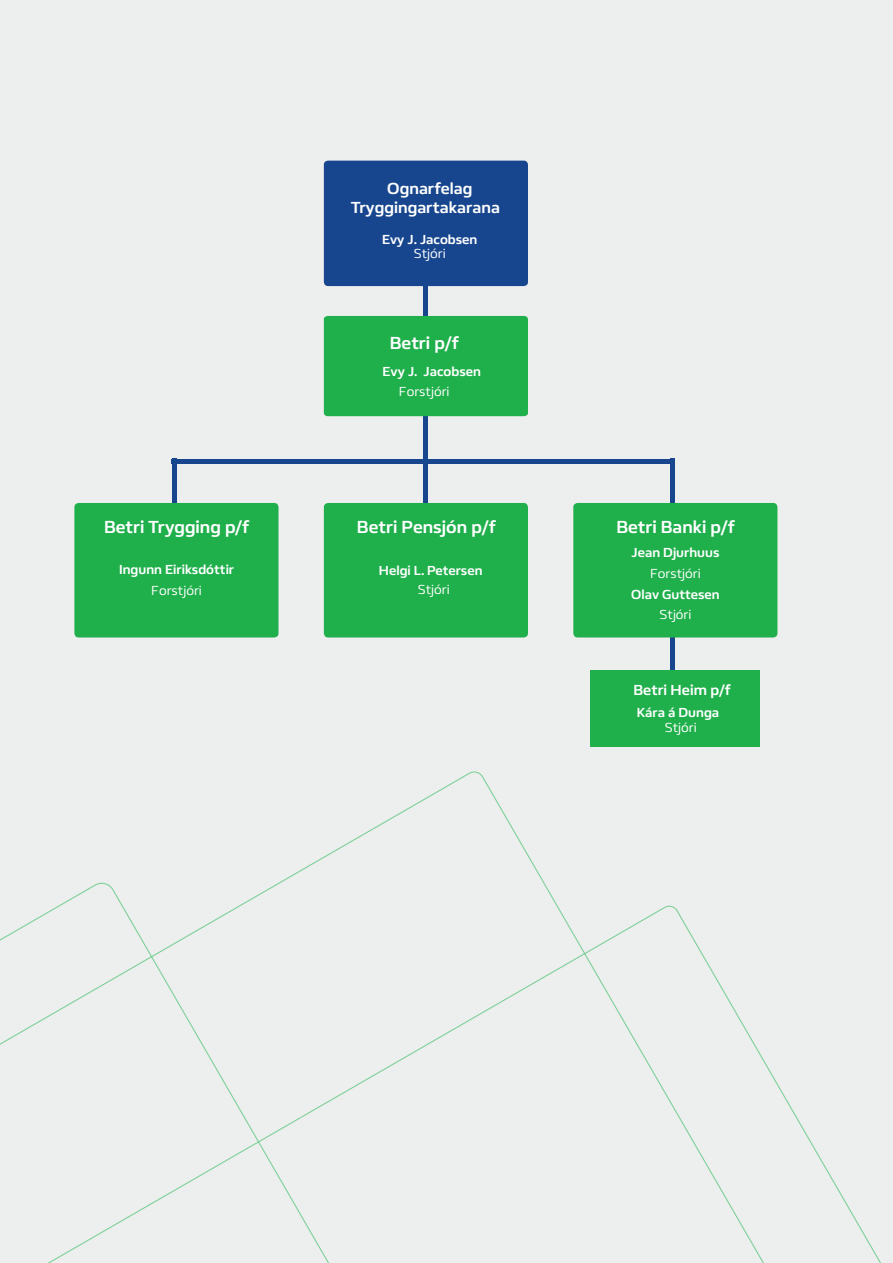
<style>
.page{position:relative;width:893px;height:1263px;background:#edeeee}
.page>*{position:absolute;margin:0;border:0;box-sizing:border-box;transform-origin:0 0}
.t1{font:700 18px "FS Hackney";color:#fff}
.t2{font:700 16.5px/18.9px "FS Hackney";color:#fff;text-align:center}
.t3{font:700 15px "FS Hackney";color:#fff}
.t4{font:700 13.5px "FS Hackney";color:#fff}
.t5{font:13.5px "FS Hackney";color:#fff}
</style>
<div class="page">
<svg style="left:0;top:771px;width:881px;height:492px"></svg>
<div style="left:423px;top:201px;width:5px;height:406px;background:#17468e"></div>
<div style="left:172px;top:459px;width:503px;height:5px;background:#17468e"></div>
<hr style="left:172px;top:459px;width:4px;height:85px;background:#17468e">
<div style="left:670px;top:459px;width:5px;height:85px;background:#17468e"></div>
<div style="left:670px;top:551px;width:5px;height:183px;background:#17468e"></div>
<div style="left:324px;top:161px;width:204px;height:125px;background:#17468e;border-radius:4px"></div>
<div style="left:324px;top:316px;width:204px;height:100px;background:#1faf4b"></div>
<div style="left:324px;top:503px;width:204px;height:134px;background:#1faf4b;border-radius:4px"></div>
<div style="left:74px;top:503px;width:204px;height:134px;background:#1faf4b;border-radius:4px"></div>
<div style="left:590px;top:670px;width:170px;height:76px;background:#1faf4b"></div>
<div style="left:573px;top:503px;width:204px;height:134px;background:#1faf4b;border-radius:4px"></div>
<h1 class="t1" style="left:104px;top:515px;width:147px">Betri Trygging p/f</h1>
<p class="t4" style="left:119px;top:560px;width:117px">Ingunn Eiriksdóttir</p>
<p class="t5" style="left:151px;top:581px;width:52px">Forstjóri</p>
<p class="t2" style="left:351px;top:179px;width:151px">Ognarfelag<br>Tryggingartakarana</p>
<p class="t4" style="left:382px;top:230px;width:97px">Evy J. Jacobsen</p>
<p class="t5" style="left:414px;top:244px;width:33px">Stjóri</p>
<h1 class="t1" style="left:390px;top:331px;width:70px">Betri p/f</h1>
<p class="t4" style="left:383px;top:363px;width:100px">Evy J. Jacobsen</p>
<p class="t5" style="left:399px;top:383px;width:52px">Forstjóri</p>
<h1 class="t1" style="left:357px;top:514px;width:140px">Betri Pensjón p/f</h1>
<p class="t4" style="left:379px;top:561px;width:105px">Helgi L. Petersen</p>
<p class="t5" style="left:418px;top:581px;width:33px">Stjóri</p>
<h1 class="t1" style="left:616px;top:515px;width:120px">Betri Banki p/f</h1>
<p class="t4" style="left:631px;top:544px;width:90px">Jean Djurhuus</p>
<p class="t5" style="left:650px;top:564px;width:52px">Forstjóri</p>
<p class="t4" style="left:631px;top:586px;width:90px">Olav Guttesen</p>
<p class="t5" style="left:660px;top:606px;width:33px">Stjóri</p>
<p class="t3" style="left:633px;top:680px;width:99px">Betri Heim p/f</p>
<p class="t4" style="left:637px;top:703px;width:84px">Kára á Dunga</p>
<p class="t5" style="left:665px;top:719px;width:33px">Stjóri</p>
</div>
